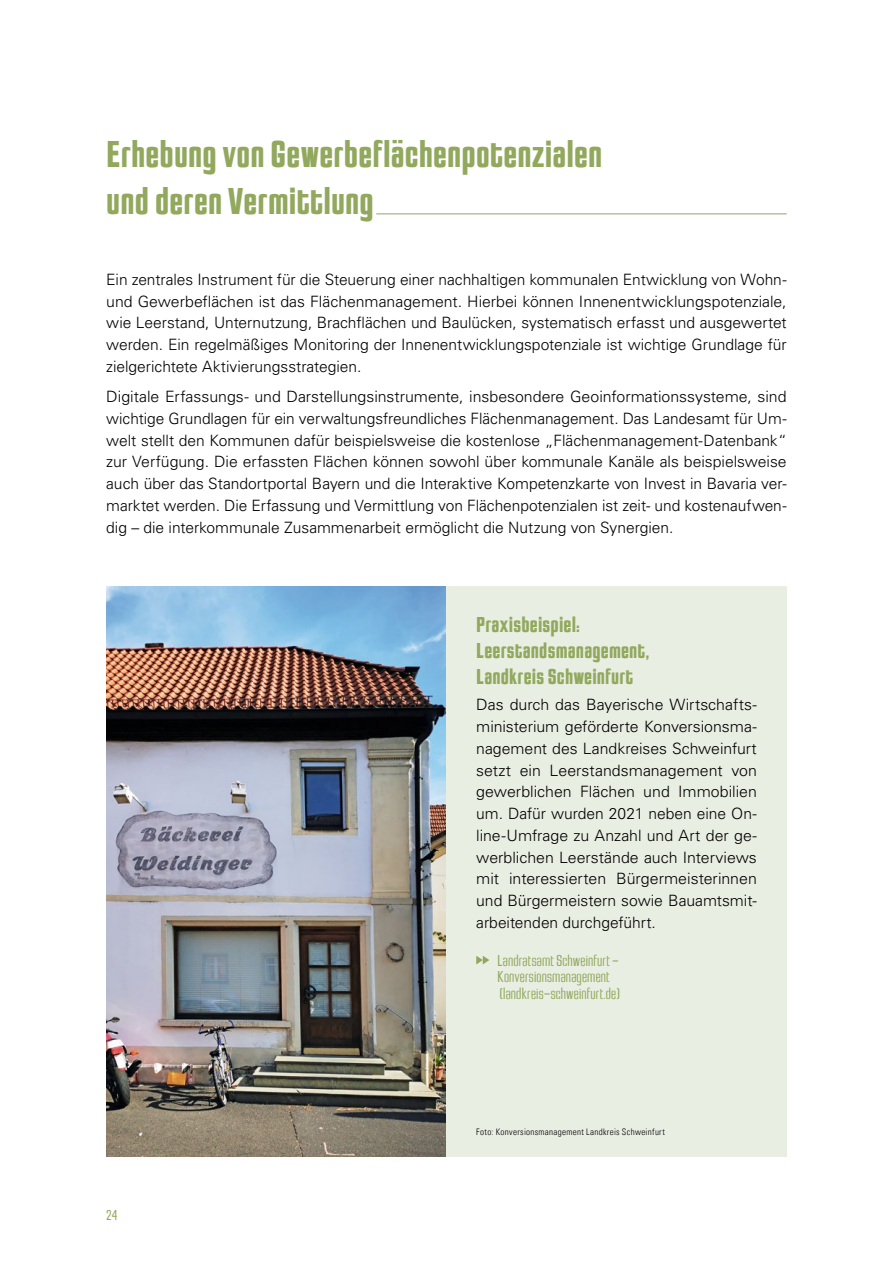
<style>
.page{position:relative;width:893px;height:1263px;background:#fff}
.page>*{position:absolute;margin:0;border:0;box-sizing:border-box;transform-origin:0 0}
.t1{font:700 39px/46.8px "Jay Gothic URW";letter-spacing:.005em;color:#91a85d}
.t2{font:700 22.5px/26.2px "Jay Gothic URW";letter-spacing:.01em;color:#91a85d}
.t3{font:300 16.5px/16.5px "Jay Gothic URW";letter-spacing:.01em;color:#91a85d}
.t4{font:300 15.6px/21.8px "Univers LT";letter-spacing:-.005em;color:#000;text-align:justify}
.t5{font:300 15px "Jay Gothic URW";color:#91a85d}
.t6{font:9px "Univers Com 47 Light Cond";letter-spacing:.035em;color:#000}
</style>
<div class="page">
<hr style="left:106px;top:214px;width:681px;height:1px;background:#91a85d">
<hr style="left:106px;top:212px;width:270px;height:3px;background:#fff">
<img style="left:106px;top:586px;width:340px;height:571px">
<div style="left:446px;top:586px;width:341px;height:436px;background:#e9eee3"></div>
<svg style="left:476px;top:956px;width:13px;height:8px"></svg>
<div style="left:446px;top:1012px;width:341px;height:145px;background:#e9eee3"></div>
<h1 class="t1" style="left:106px;top:132px;width:498px">Erhebung von Gewerbeflächenpotenzialen und deren Vermittlung</h1>
<p class="t4" style="left:106px;top:268px;width:682px">Ein zentrales Instrument für die Steuerung einer nachhaltigen kommunalen Entwicklung von Wohn&shy;und Gewerbeflächen ist das Flächenmanagement. Hierbei können Innenentwicklungspotenziale, wie Leerstand, Unternutzung, Brachflächen und Baulücken, systematisch erfasst und ausgewertet werden. Ein regelmäßiges Monitoring der Innenentwicklungspotenziale ist wichtige Grundlage für zielgerichtete Aktivierungsstrategien.</p>
<p class="t4" style="left:106px;top:386px;width:682px">Digitale Erfassungs- und Darstellungsinstrumente, insbesondere Geoinformationssysteme, sind wichtige Grundlagen für ein verwaltungsfreundliches Flächenmanagement. Das Landesamt für Um&shy;welt stellt den Kommunen dafür beispielsweise die kostenlose „Flächenmanagement-Datenbank“ zur Verfügung. Die erfassten Flächen können sowohl über kommunale Kanäle als beispielsweise auch über das Standortportal Bayern und die Interaktive Kompetenzkarte von Invest in Bavaria ver&shy;marktet werden. Die Erfassung und Vermittlung von Flächenpotenzialen ist zeit- und kostenaufwen&shy;dig – die interkommunale Zusammenarbeit ermöglicht die Nutzung von Synergien.</p>
<h2 class="t2" style="left:476px;top:612px;width:175px">Praxisbeispiel:<br>Leerstandsmanagement,<br>Landkreis Schweinfurt</h2>
<p class="t4" style="left:476px;top:694px;width:282px">Das durch das Bayerische Wirtschafts&shy;ministerium geförderte Konversionsma&shy;nagement des Landkreises Schweinfurt setzt ein Leerstandsmanagement von gewerblichen Flächen und Immobilien um. Dafür wurden 2021 neben eine On&shy;line-Umfrage zu Anzahl und Art der ge&shy;werblichen Leerstände auch Interviews mit interessierten Bürgermeisterinnen und Bürgermeistern sowie Bauamtsmit&shy;arbeitenden durchgeführt.</p>
<p class="t3" style="left:497px;top:952px;width:124px">Landratsamt Schweinfurt -<br>Konversionsmanagement (landkreis-schweinfurt.de)</p>
<p class="t5" style="left:106px;top:1207px;width:12px">24</p>
<p class="t6" style="left:476px;top:1127px;width:190px">Foto: Konversionsmanagement Landkreis Schweinfurt</p>
</div>
